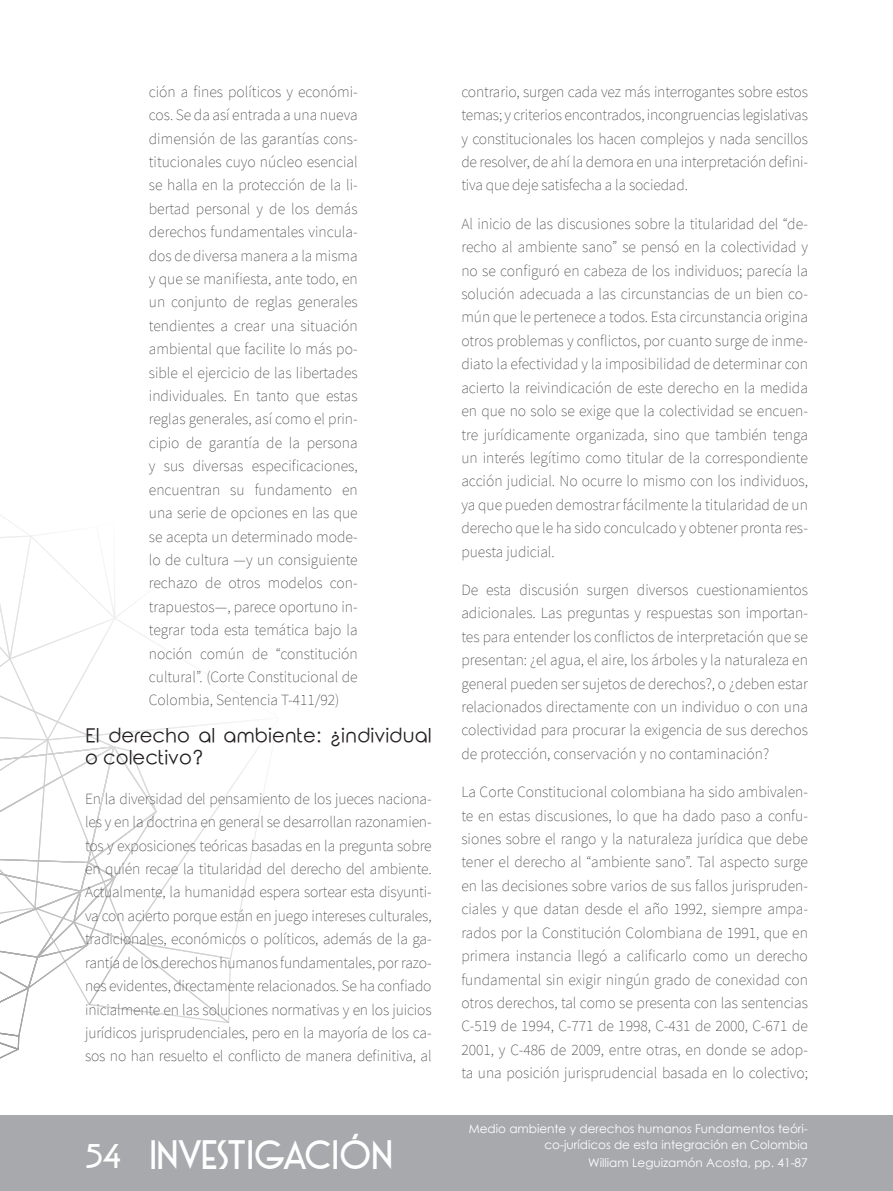
<style>
.page{position:relative;width:893px;height:1191px;background:#fff}
.page>*{position:absolute;margin:0;border:0;box-sizing:border-box;transform-origin:0 0}
.t1{font:36px "DK Otago";letter-spacing:-.025em;color:#fff}
.t2{font:19.5px/22.5px "Rounded Elegance";color:#231f20}
.t3{font:200 15.6px/23.4px "Source Sans Pro";color:#3e3e3f;text-align:justify}
.t4{font:12px/16.5px "Century Gothic";color:#fff;text-align:right}
.s1{font-size:30px}
</style>
<div class="page">
<div style="left:0;top:1115px;width:893px;height:76px;background:#a8a9ad"></div>
<svg style="left:0;top:515px;width:267px;height:544px"></svg>
<p class="t3" style="left:149px;top:80px;width:210px">ción a fines políticos y económi&shy;cos. Se da así entrada a una nueva dimensión de las garantías cons&shy;titucionales cuyo núcleo esencial se halla en la protección de la li&shy;bertad personal y de los demás derechos fundamentales vincula&shy;dos de diversa manera a la misma y que se manifiesta, ante todo, en un conjunto de reglas generales tendientes a crear una situación ambiental que facilite lo más po&shy;sible el ejercicio de las libertades individuales. En tanto que estas reglas generales, así como el prin&shy;cipio de garantía de la persona y sus diversas especificaciones, encuentran su fundamento en una serie de opciones en las que se acepta un determinado mode&shy;lo de cultura —y un consiguiente rechazo de otros modelos con&shy;trapuestos—, parece oportuno in&shy;tegrar toda esta temática bajo la noción común de “constitución cultural”. (Corte Constitucional de Colombia, Sentencia T-411/92)</p>
<p class="t2" style="left:85px;top:726px;width:348px">El derecho al ambiente: ¿individual o colectivo?</p>
<p class="t3" style="left:85px;top:787px;width:348px">En la diversidad del pensamiento de los jueces naciona&shy;les y en la doctrina en general se desarrollan razonamien&shy;tos y exposiciones teóricas basadas en la pregunta sobre en quién recae la titularidad del derecho del ambiente.<br>Actualmente, la humanidad espera sortear esta disyunti&shy;va con acierto porque están en juego intereses culturales, tradicionales, económicos o políticos, además de la ga&shy;rantía de los derechos humanos fundamentales, por razo&shy;nes evidentes, directamente relacionados. Se ha confiado inicialmente en las soluciones normativas y en los juicios jurídicos jurisprudenciales, pero en la mayoría de los ca&shy;sos no han resuelto el conflicto de manera definitiva, al</p>
<p class="t3" style="left:461px;top:80px;width:348px">contrario, surgen cada vez más interrogantes sobre estos temas; y criterios encontrados, incongruencias legislativas y constitucionales los hacen complejos y nada sencillos de resolver, de ahí la demora en una interpretación defini&shy;tiva que deje satisfecha a la sociedad.</p>
<p class="t3" style="left:461px;top:212px;width:348px">Al inicio de las discusiones sobre la titularidad del “de&shy;recho al ambiente sano” se pensó en la colectividad y no se configuró en cabeza de los individuos; parecía la solución adecuada a las circunstancias de un bien co&shy;mún que le pertenece a todos. Esta circunstancia origina otros problemas y conflictos, por cuanto surge de inme&shy;diato la efectividad y la imposibilidad de determinar con acierto la reivindicación de este derecho en la medida en que no solo se exige que la colectividad se encuen&shy;tre jurídicamente organizada, sino que también tenga un interés legítimo como titular de la correspondiente acción judicial. No ocurre lo mismo con los individuos, ya que pueden demostrar fácilmente la titularidad de un derecho que le ha sido conculcado y obtener pronta res&shy;puesta judicial.</p>
<p class="t3" style="left:461px;top:578px;width:348px">De esta discusión surgen diversos cuestionamientos adicionales. Las preguntas y respuestas son importan&shy;tes para entender los conflictos de interpretación que se presentan: ¿el agua, el aire, los árboles y la naturaleza en general pueden ser sujetos de derechos?, o ¿deben estar relacionados directamente con un individuo o con una colectividad para procurar la exigencia de sus derechos de protección, conservación y no contaminación?</p>
<p class="t3" style="left:461px;top:780px;width:348px">La Corte Constitucional colombiana ha sido ambivalen&shy;te en estas discusiones, lo que ha dado paso a confu&shy;siones sobre el rango y la naturaleza jurídica que debe tener el derecho al “ambiente sano”. Tal aspecto surge en las decisiones sobre varios de sus fallos jurispruden&shy;ciales y que datan desde el año 1992, siempre ampa&shy;rados por la Constitución Colombiana de 1991, que en primera instancia llegó a calificarlo como un derecho fundamental sin exigir ningún grado de conexidad con otros derechos, tal como se presenta con las sentencias C-519 de 1994, C-771 de 1998, C-431 de 2000, C-671 de 2001, y C-486 de 2009, entre otras, en donde se adop&shy;ta una posición jurisprudencial basada en lo colectivo;</p>
<h1 class="t1" style="left:85px;top:1133px;width:309px"><span class="s1">54</span> INVESTIGACIÓN</h1>
<p class="t4" style="left:469px;top:1120px;width:341px">Medio ambiente y derechos humanos Fundamentos teóri&shy;co-jurídicos de esta integración en Colombia</p>
<p class="t4" style="left:588px;top:1154px;width:221px">William Leguizamón Acosta, pp. 41-87</p>
</div>
